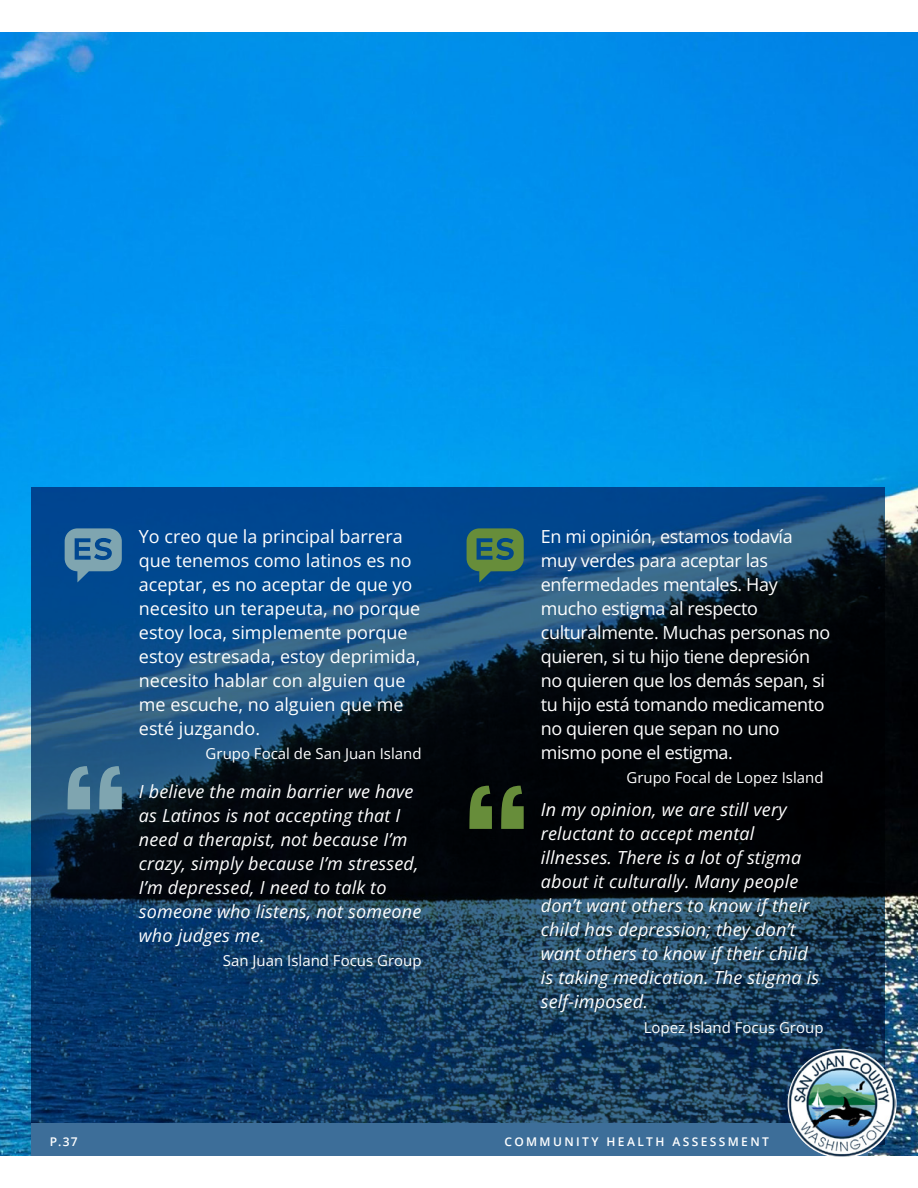
<style>
.page{position:relative;width:918px;height:1188px;background:#fff}
.page>*{position:absolute;margin:0;border:0;box-sizing:border-box;transform-origin:0 0}
.t1{font:italic 18px/24px "Open Sans";letter-spacing:.01em;color:#fff}
.t2{font:18px/24px "Open Sans";letter-spacing:-.02em;color:#fff}
.t3{font:18px/24px "Open Sans";color:#fff}
.t4{font:15px "Open Sans";color:#fff}
.t5{font:600 12px "Open Sans";letter-spacing:.2em;color:#fff}
</style>
<div class="page">
<img style="left:0;top:32px;width:918px;height:1124px">
<svg style="left:31px;top:487px;width:853px;height:636px"></svg>
<div style="left:31px;top:1123px;width:837px;height:33px;background:#3d6e99"></div>
<svg style="left:65px;top:528px;width:57px;height:54px"></svg>
<svg style="left:68px;top:766px;width:54px;height:43px"></svg>
<svg style="left:467px;top:528px;width:57px;height:54px"></svg>
<svg style="left:469px;top:786px;width:55px;height:43px"></svg>
<img style="left:789px;top:1050px;width:107px;height:106px">
<p class="t3" style="left:139px;top:524px;width:283px">Yo creo que la principal barrera que tenemos como latinos es no aceptar, es no aceptar de que yo necesito un terapeuta, no porque estoy loca, simplemente porque estoy estresada, estoy deprimida, necesito hablar con alguien que me escuche, no alguien que me esté juzgando.</p>
<p class="t4" style="left:206px;top:743px;width:217px">Grupo Focal de San Juan Island</p>
<p class="t1" style="left:139px;top:779px;width:284px">I believe the main barrier we have as Latinos is not accepting that I need a therapist, not because I’m crazy, simply because I’m stressed,<br>I’m depressed, I need to talk to someone who listens, not someone who judges me.</p>
<p class="t4" style="left:223px;top:950px;width:200px">San Juan Island Focus Group</p>
<p class="t2" style="left:541px;top:524px;width:291px">En mi opinión, estamos todavía muy verdes para aceptar las enfermedades mentales. Hay mucho estigma al respecto culturalmente. Muchas personas no quieren, si tu hijo tiene depresión no quieren que los demás sepan, si tu hijo está tomando medicamento no quieren que sepan no uno mismo pone el estigma.</p>
<p class="t4" style="left:626px;top:767px;width:199px">Grupo Focal de Lopez Island</p>
<p class="t1" style="left:541px;top:797px;width:280px">In my opinion, we are still very reluctant to accept mental illnesses. There is a lot of stigma about it culturally. Many people don’t want others to know if their child has depression; they don’t want others to know if their child is taking medication. The stigma is self-imposed.</p>
<p class="t4" style="left:644px;top:1018px;width:181px">Lopez Island Focus Group</p>
<p class="t5" style="left:50px;top:1134px;width:29px">P.37</p>
<p class="t5" style="left:504px;top:1134px;width:266px">COMMUNITY HEALTH ASSESSMENT</p>
</div>
